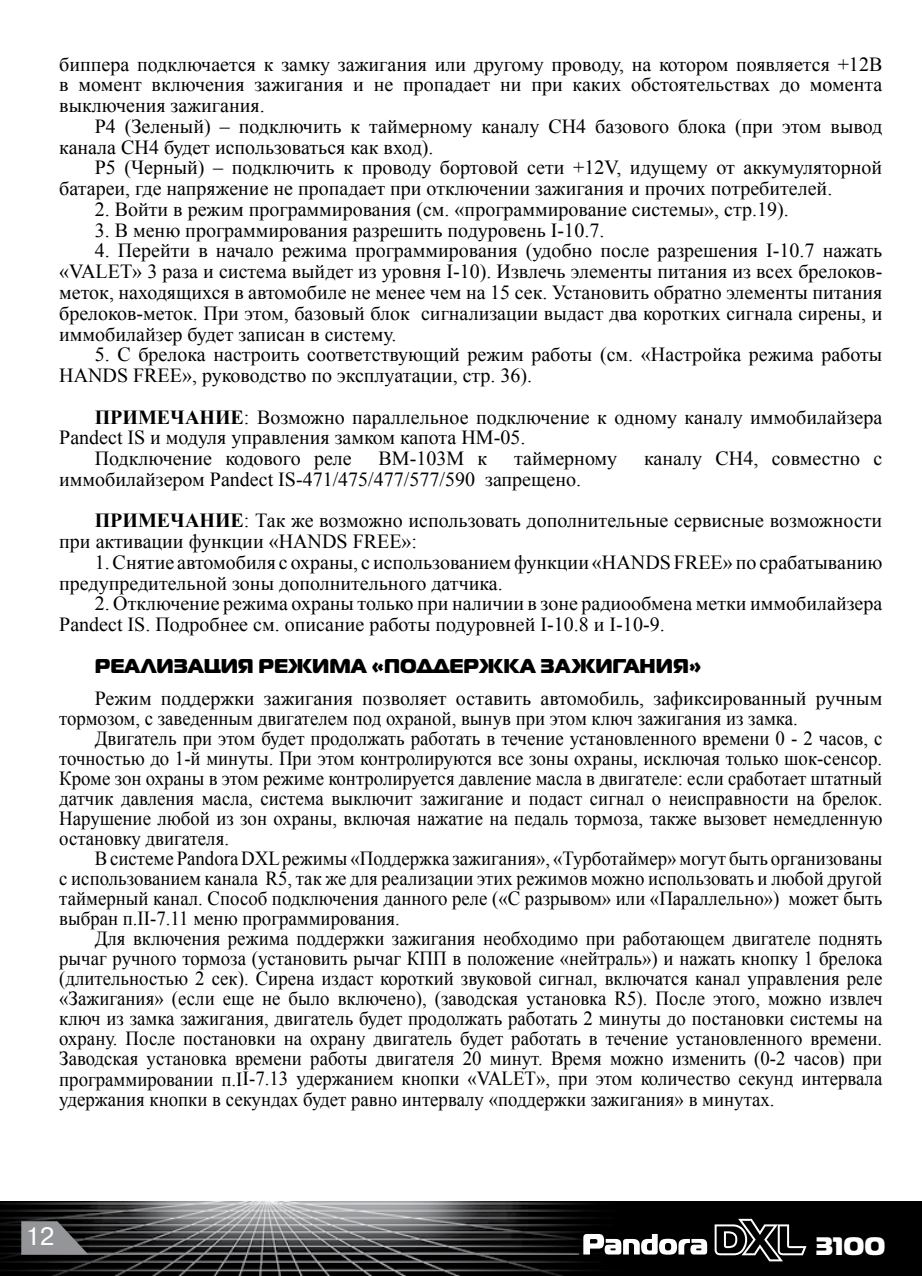
<style>
.page{position:relative;width:922px;height:1276px;background:#fff}
.page>*{position:absolute;margin:0;border:0;box-sizing:border-box;transform-origin:0 0}
.t1{font:25.25px "Magistral Black C";color:#fff}
.t2{font:25px "Pragmatica Cyrillic";color:#fff}
.t3{font:20px/20.8px "Times New Roman";color:#000}
.t4{font:20px/20px "Times New Roman";color:#000;text-align:justify;scale:.94 1}
.t5{font:20px "Magistral Black C";color:#000}
.s1{font-weight:700}
</style>
<div class="page">
<img style="left:0;top:1201px;width:921px;height:75px">
<hr style="left:21px;top:1253px;width:558px;height:1px;background:#939598">
<svg style="left:21px;top:1221px;width:67px;height:33px"></svg>
<div style="left:574px;top:1209px;width:240px;height:61px;background:#000"></div>
<svg style="left:583px;top:1234px;width:124px;height:20px"></svg>
<svg style="left:714px;top:1218px;width:92px;height:43px"></svg>
<p class="t3" style="left:59px;top:53px;width:824px;text-align:justify">биппера подключается к замку зажигания или другому проводу, на котором появляется +12В в момент включения зажигания и не пропадает ни при каких обстоятельствах до момента выключения зажигания.</p>
<p class="t3" style="left:59px;top:115px;width:824px;text-indent:35px">P4 (Зеленый) – подключить к таймерному каналу CH4 базового блока (при этом вывод канала CH4 будет использоваться как вход).</p>
<p class="t3" style="left:59px;top:157px;width:824px;text-indent:35px">P5 (Черный) – подключить к проводу бортовой сети +12V, идущему от аккумуляторной батареи, где напряжение не пропадает при отключении зажигания и прочих потребителей.</p>
<p class="t3" style="left:95px;top:199px;width:695px">2. Войти в режим программирования (см. «программирование системы», стр.19).</p>
<p class="t3" style="left:95px;top:219px;width:511px">3. В меню программирования разрешить подуровень I-10.7.</p>
<p class="t3" style="left:59px;top:240px;width:824px;text-align:justify;text-indent:35px">4. Перейти в начало режима программирования (удобно после разрешения I-10.7 нажать «VALET» 3 раза и система выйдет из уровня I-10). Извлечь элементы питания из всех брелоков&shy;меток, находящихся в автомобиле не менее чем на 15 сек. Установить обратно элементы питания брелоков-меток. При этом, базовый блок сигнализации выдаст два коротких сигнала сирены, и иммобилайзер будет записан в систему.</p>
<p class="t3" style="left:59px;top:344px;width:824px;text-indent:35px">5. С брелока настроить соответствующий режим работы (см. «Настройка режима работы<br>HANDS FREE», руководство по эксплуатации, стр. 36).</p>
<p class="t3" style="left:95px;top:406px;width:789px"><span class="s1">ПРИМЕЧАНИЕ</span>: Возможно параллельное подключение к одному каналу иммобилайзера</p>
<p class="t3" style="left:59px;top:427px;width:467px">Pandect IS и модуля управления замком капота HM-05.</p>
<p class="t3" style="left:95px;top:448px;width:258px">Подключение кодового реле</p>
<p class="t3" style="left:378px;top:448px;width:110px">BM-103M к</p>
<p class="t3" style="left:514px;top:448px;width:105px">таймерному</p>
<p class="t3" style="left:644px;top:448px;width:240px">каналу CH4, совместно с</p>
<p class="t3" style="left:95px;top:458px;width:789px;line-height:41.5px;text-indent:-35px">иммобилайзером Pandect IS-471/475/477/577/590 запрещено.<br><span class="s1">ПРИМЕЧАНИЕ</span>: Так же возможно использовать дополнительные сервисные возможности</p>
<p class="t3" style="left:59px;top:531px;width:359px">при активации функции «HANDS FREE»:</p>
<p class="t3" style="left:59px;top:551px;width:824px;text-indent:35px">1. Снятие автомобиля с охраны, с использованием функции «HANDS FREE» по срабатыванию предупредительной зоны дополнительного датчика.</p>
<p class="t3" style="left:59px;top:593px;width:824px;text-indent:35px">2. Отключение режима охраны только при наличии в зоне радиообмена метки иммобилайзера<br>Pandect IS. Подробнее см. описание работы подуровней I-10.8 и I-10-9.</p>
<p class="t5" style="left:95px;top:652px;width:608px">РЕАЛИЗАЦИЯ РЕЖИМА «ПОДДЕРЖКА ЗАЖИГАНИЯ»</p>
<p class="t3" style="left:59px;top:688px;width:824px;line-height:19.8px;text-indent:35px">Режим поддержки зажигания позволяет оставить автомобиль, зафиксированный ручным тормозом, с заведенным двигателем под охраной, вынув при этом ключ зажигания из замка.</p>
<p class="t4" style="left:59px;top:727px;width:877px;text-indent:35px">Двигатель при этом будет продолжать работать в течение установленного времени 0 - 2 часов, с точностью до 1-й минуты. При этом контролируются все зоны охраны, исключая только шок-сенсор.<br>Кроме зон охраны в этом режиме контролируется давление масла в двигателе: если сработает штатный датчик давления масла, система выключит зажигание и подаст сигнал о неисправности на брелок.<br>Нарушение любой из зон охраны, включая нажатие на педаль тормоза, также вызовет немедленную остановку двигателя.</p>
<p class="t4" style="left:59px;top:847px;width:877px;text-indent:35px">В системе Pandora DXL режимы «Поддержка зажигания», «Турботаймер» могут быть организованы с использованием канала R5, так же для реализации этих режимов можно использовать и любой другой таймерный канал. Способ подключения данного реле («С разрывом» или «Параллельно») может быть выбран п.II-7.11 меню программирования.</p>
<p class="t4" style="left:59px;top:927px;width:877px;text-indent:35px">Для включения режима поддержки зажигания необходимо при работающем двигателе поднять рычаг ручного тормоза (установить рычаг КПП в положение «нейтраль») и нажать кнопку 1 брелока (длительностью 2 сек). Сирена издаст короткий звуковой сигнал, включатся канал управления реле «Зажигания» (если еще не было включено), (заводская установка R5). После этого, можно извлеч ключ из замка зажигания, двигатель будет продолжать работать 2 минуты до постановки системы на охрану. После постановки на охрану двигатель будет работать в течение установленного времени.<br>Заводская установка времени работы двигателя 20 минут. Время можно изменить (0-2 часов) при программировании п.II-7.13 удержанием кнопки «VALET», при этом количество секунд интервала удержания кнопки в секундах будет равно интервалу «поддержки зажигания» в минутах.</p>
<p class="t2" style="left:25px;top:1223px;width:31px">12</p>
<p class="t1" style="left:815px;top:1230px;width:71px">31OO</p>
</div>
